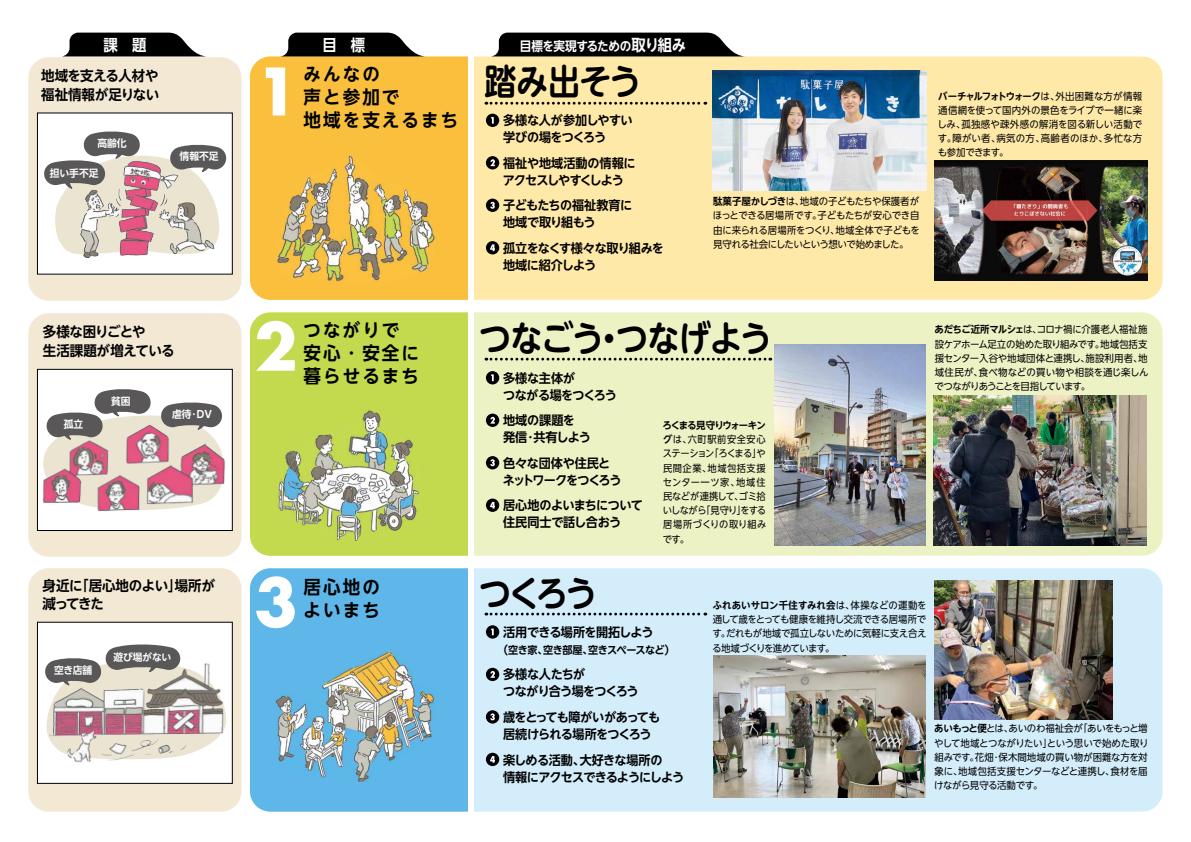
<style>
.page{position:relative;width:1191px;height:842px;background:#fff}
.page>*{position:absolute;margin:0;border:0;box-sizing:border-box;transform-origin:0 0}
.t1{font:700 35.7px "UD Shin M Go Pr 6 N De";letter-spacing:-.035em;color:#000;scale:.9 1}
.t2{font:700 18.4px/22.9px "PUD Shin Go NT Pr 6 N De";letter-spacing:.12em;color:#000;scale:.95 1}
.t3{font:700 15.9px "PUD Shin Go NT Pr 6 N De";color:#fff;scale:.9 1}
.t4{font:700 14.2px/18.4px "PUD Shin Go NT Pr 6 N De";letter-spacing:-.03em;color:#000;scale:.95 1}
.t5{font:700 12.9px "PUD Shin Go NT Pr 6 N De";letter-spacing:-.04em;color:#fff;scale:.9 1}
.t6{font:700 12.8px/17px "PUD Shin Go NT Pr 6 N De";letter-spacing:-.05em;color:#000;scale:.95 1}
.t7{font:700 12.8px/17px "PUD Shin Go NT Pr 6 N De";letter-spacing:-.03em;color:#000;scale:.95 1}
.t8{font:700 12.8px/17px "PUD Shin Go NT Pr 6 N De";letter-spacing:-.01em;color:#000;scale:.95 1}
.t9{font:700 10.6px "PUD Shin Go NT Pr 6 N De";letter-spacing:-.05em;color:#000;scale:.95 1}
.t10{font:700 10.1px "PUD Shin Go NT Pr 6 N De";color:#fff;scale:.96 1}
.t11{font:9.9px/14.2px "PUD Shin Go NT Pr 6 N";letter-spacing:-.02em;color:#000;text-align:justify;scale:.95 1}
.t12{font:9.9px/14.2px "PUD Shin Go NT Pr 6 N";letter-spacing:-.02em;color:#000;text-align:justify;scale:.93 1}
.t13{font:700 9.9px "PUD Shin Go NT Pr 6 N De";letter-spacing:.01em;color:#000;scale:.95 1}
.t14{font:700 9.9px "PUD Shin Go NT Pr 6 N De";letter-spacing:-.1em;color:#000;scale:.95 1}
.t15{font:700 9.9px "PUD Shin Go NT Pr 6 N De";letter-spacing:-.105em;color:#000;scale:.95 1}
.s1{font-size:15.9px}
.s2{font-family:"PUD Shin Go NT Pr 6 N De";font-weight:700}
.s3{font-family:"PUD Shin Go NT Pr 6 N";font-weight:400}
</style>
<div class="page">
<div style="left:250px;top:312px;width:912px;height:244px;background:#edf2c5;border-radius:20px"></div>
<div style="left:250px;top:568px;width:912px;height:244px;background:#d3edfb;border-radius:20px"></div>
<div style="left:250px;top:312px;width:219px;height:244px;background:#c3d94e"></div>
<div style="left:250px;top:568px;width:219px;height:244px;background:#5eb7e8"></div>
<div style="left:250px;top:57px;width:912px;height:243px;background:#ffe9a9;border-radius:20px"></div>
<div style="left:28px;top:57px;width:213px;height:244px;background:#f2e8d3;border-radius:20px"></div>
<div style="left:28px;top:313px;width:213px;height:244px;background:#f2e8d3;border-radius:20px"></div>
<div style="left:28px;top:568px;width:213px;height:244px;background:#f2e8d3;border-radius:20px"></div>
<div style="left:250px;top:57px;width:219px;height:243px;background:#fac03d"></div>
<div style="left:37px;top:113px;width:195px;height:161px;background:#fff"></div>
<div style="left:37px;top:113px;width:196px;height:162px;border:1px solid #000"></div>
<div style="left:37px;top:369px;width:195px;height:161px;background:#fff"></div>
<div style="left:37px;top:369px;width:196px;height:162px;border:1px solid #000"></div>
<div style="left:37px;top:622px;width:195px;height:161px;background:#fff"></div>
<div style="left:37px;top:622px;width:196px;height:162px;border:1px solid #000"></div>
<svg style="left:282px;top:33px;width:140px;height:23px;background:#282828"></svg>
<svg style="left:63px;top:33px;width:141px;height:23px"></svg>
<svg style="left:493px;top:33px;width:249px;height:23px;background:#161616"></svg>
<img style="left:38px;top:415px;width:195px;height:100px">
<img style="left:272px;top:154px;width:165px;height:130px">
<img style="left:274px;top:410px;width:151px;height:131px">
<img style="left:274px;top:651px;width:161px;height:131px">
<svg style="left:43px;top:389px;width:188px;height:123px"></svg>
<svg style="left:44px;top:131px;width:183px;height:127px"></svg>
<svg style="left:45px;top:644px;width:182px;height:116px"></svg>
<img style="left:933px;top:396px;width:214px;height:150px">
<img style="left:712px;top:71px;width:214px;height:120px">
<img style="left:934px;top:161px;width:213px;height:120px">
<img style="left:774px;top:345px;width:151px;height:201px">
<img style="left:713px;top:656px;width:212px;height:141px">
<img style="left:934px;top:580px;width:178px;height:139px">
<svg style="left:266px;top:67px;width:19px;height:48px"></svg>
<svg style="left:256px;top:321px;width:39px;height:50px;background:#e5eeb4"></svg>
<svg style="left:256px;top:576px;width:39px;height:52px;background:#b5def4"></svg>
<div style="left:469px;top:45px;width:5px;height:780px;background:#fff"></div>
<div style="left:486px;top:114px;width:13px;height:13px;background:#000;border-radius:50%"></div>
<svg style="left:491px;top:117px;width:3px;height:7px"></svg>
<div style="left:486px;top:156px;width:13px;height:13px;background:#000;border-radius:50%"></div>
<svg style="left:490px;top:159px;width:5px;height:7px"></svg>
<div style="left:486px;top:199px;width:13px;height:13px;background:#000;border-radius:50%"></div>
<svg style="left:490px;top:202px;width:5px;height:7px"></svg>
<div style="left:486px;top:241px;width:13px;height:13px;background:#000;border-radius:50%"></div>
<svg style="left:490px;top:244px;width:5px;height:7px"></svg>
<div style="left:486px;top:371px;width:13px;height:13px;background:#000;border-radius:50%"></div>
<svg style="left:491px;top:374px;width:3px;height:7px"></svg>
<div style="left:486px;top:414px;width:13px;height:13px;background:#000;border-radius:50%"></div>
<svg style="left:490px;top:417px;width:5px;height:7px"></svg>
<div style="left:486px;top:456px;width:13px;height:13px;background:#000;border-radius:50%"></div>
<svg style="left:490px;top:459px;width:5px;height:7px"></svg>
<div style="left:486px;top:499px;width:13px;height:13px;background:#000;border-radius:50%"></div>
<svg style="left:490px;top:502px;width:5px;height:7px"></svg>
<div style="left:486px;top:625px;width:13px;height:14px;background:#000;border-radius:50%"></div>
<svg style="left:491px;top:629px;width:3px;height:6px"></svg>
<div style="left:486px;top:668px;width:13px;height:13px;background:#000;border-radius:50%"></div>
<svg style="left:490px;top:671px;width:5px;height:7px"></svg>
<div style="left:486px;top:710px;width:13px;height:13px;background:#000;border-radius:50%"></div>
<svg style="left:490px;top:713px;width:5px;height:7px"></svg>
<div style="left:486px;top:753px;width:13px;height:13px;background:#000;border-radius:50%"></div>
<svg style="left:490px;top:756px;width:5px;height:7px"></svg>
<svg style="left:486px;top:102px;width:220px;height:3px"></svg>
<svg style="left:486px;top:358px;width:285px;height:3px"></svg>
<svg style="left:486px;top:613px;width:220px;height:2px"></svg>
<h3 class="t3" style="left:104px;top:36px;width:49px">課　題</h3>
<h3 class="t3" style="left:322px;top:36px;width:49px">目　標</h3>
<h3 class="t5" style="left:520px;top:39px;width:186px">目標を実現するための<span class="s1">取り組み</span></h3>
<h2 class="t2" style="left:303px;top:64px;width:164px">みんなの<br>声と参加で<br>地域を支えるまち</h2>
<h1 class="t1" style="left:484px;top:51px;width:176px">踏み出そう</h1>
<h3 class="t4" style="left:41px;top:67px;width:126px">地域を支える人材や福祉情報が足りない</h3>
<p class="t7" style="left:503px;top:112px;width:138px">多様な人が参加しやすい学びの場をつくろう</p>
<p class="t6" style="left:503px;top:155px;width:141px">福祉や地域活動の情報にアクセスしやすくしよう</p>
<p class="t6" style="left:503px;top:197px;width:138px">子どもたちの福祉教育に地域で取り組もう</p>
<p class="t6" style="left:503px;top:240px;width:171px">孤立をなくす様々な取り組みを地域に紹介しよう</p>
<p class="t10" style="left:97px;top:138px;width:32px">高齢化</p>
<p class="t10" style="left:180px;top:151px;width:42px">情報不足</p>
<p class="t10" style="left:50px;top:168px;width:52px">担い手不足</p>
<p class="t11" style="left:713px;top:195px;width:219px"><span class="s2">駄菓子屋かしづき</span>は、地域の子どもたちや保護者がほっとできる居場所です。子どもたちが安心でき自由に来られる居場所をつくり、地域全体で子どもを見守れる社会にしたいという想いで始めました。</p>
<p class="t14" style="left:938px;top:90px;width:216px">バーチャルフォトウォーク<span class="s3">は、外出困難な方が情報</span></p>
<p class="t11" style="left:937px;top:103px;width:217px">通信網を使って国内外の景色をライブで一緒に楽しみ、孤独感や疎外感の解消を図る新しい活動です。障がい者、病気の方、高齢者のほか、多忙な方も参加できます。</p>
<h3 class="t4" style="left:43px;top:323px;width:140px">多様な困りごとや<br>生活課題が増えている</h3>
<p class="t10" style="left:64px;top:418px;width:22px">孤立</p>
<p class="t10" style="left:111px;top:396px;width:22px">貧困</p>
<p class="t10" style="left:172px;top:409px;width:43px">虐待・DV</p>
<h3 class="t4" style="left:43px;top:576px;width:183px">身近に「居心地のよい」場所が減ってきた</h3>
<p class="t10" style="left:54px;top:664px;width:41px">空き店舗</p>
<p class="t10" style="left:113px;top:652px;width:62px">遊び場がない</p>
<h2 class="t2" style="left:303px;top:319px;width:123px">つながりで安心・安全に暮らせるまち</h2>
<h2 class="t2" style="left:303px;top:576px;width:82px">居心地のよいまち</h2>
<h1 class="t1" style="left:479px;top:308px;width:327px">つなごう・つなげよう</h1>
<p class="t6" style="left:503px;top:370px;width:121px">多様な主体が<br>つながる場をつくろう</p>
<p class="t8" style="left:503px;top:412px;width:94px">地域の課題を<br>発信・共有しよう</p>
<p class="t6" style="left:503px;top:455px;width:127px">色々な団体や住民とネットワークをつくろう</p>
<p class="t7" style="left:503px;top:497px;width:149px">居心地のよいまちについて住民同士で話し合おう</p>
<p class="t15" style="left:662px;top:420px;width:110px">ろくまる見守りウォーキン</p>
<p class="t12" style="left:662px;top:433px;width:113px"><span class="s2">グ</span>は、六町駅前安全安心ステーション「ろくまる」や民間企業、地域包括支援センター一ツ家、地域住民などが連携して、ゴミ拾いしながら「見守り」をする居場所づくりの取り組みです。</p>
<p class="t11" style="left:934px;top:323px;width:227px"><span class="s2">あだちご近所マルシェ</span>は、コロナ禍に介護老人福祉施設ケアホーム足立の始めた取り組みです。地域包括支援センター入谷や地域団体と連携し、施設利用者、地域住民が、食べ物などの買い物や相談を通じ楽しんでつながりあうことを目指しています。</p>
<h1 class="t1" style="left:479px;top:563px;width:133px">つくろう</h1>
<p class="t6" style="left:503px;top:624px;width:160px">活用できる場所を開拓しよう</p>
<p class="t9" style="left:498px;top:644px;width:187px">（空き家、空き部屋、空きスペースなど）</p>
<p class="t6" style="left:503px;top:666px;width:144px">多様な人たちが<br>つながり合う場をつくろう</p>
<p class="t6" style="left:503px;top:709px;width:167px">歳をとっても障がいがあっても居続けられる場所をつくろう</p>
<p class="t6" style="left:503px;top:752px;width:192px">楽しめる活動、大好きな場所の<br>情報にアクセスできるようにしよう</p>
<p class="t13" style="left:712px;top:600px;width:227px">ふれあいサロン千住すみれ会<span class="s3">は、体操などの運動を</span></p>
<p class="t11" style="left:712px;top:613px;width:227px">通して歳をとっても健康を維持し交流できる居場所です。だれもが地域で孤立しないために気軽に支え合える地域づくりを進めています。</p>
<p class="t11" style="left:934px;top:722px;width:227px"><span class="s2">あいもっと便</span>とは、あいのわ福祉会が「あいをもっと増やして地域とつながりたい」という思いで始めた取り組みです。花畑・保木間地域の買い物が困難な方を対象に、地域包括支援センターなどと連携し、食材を届けながら見守る活動です。</p>
</div>
